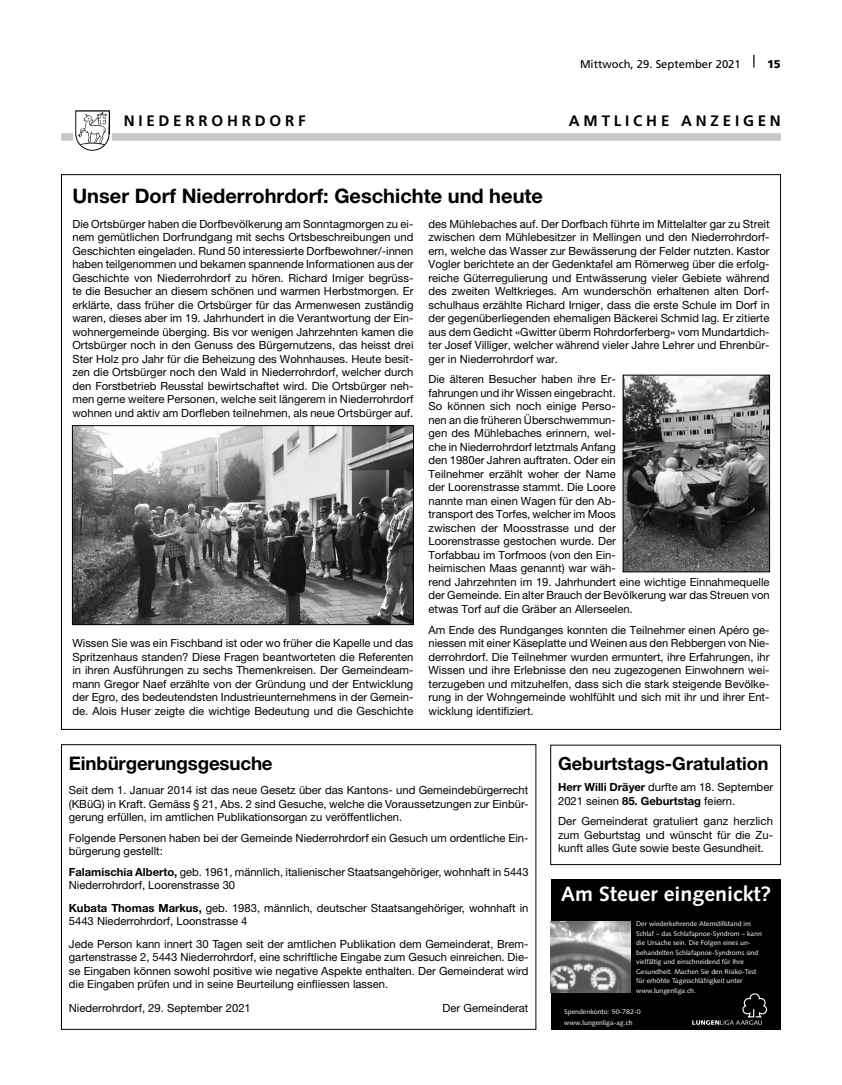
<style>
.page{position:relative;width:842px;height:1085px;background:#fff}
.page>*{position:absolute;margin:0;border:0;box-sizing:border-box;transform-origin:0 0}
.t1{font:700 20.75px "Syntax LT Std";color:#fff;scale:1.04 1}
.t2{font:700 20px "Helvetica Neue LT Std";color:#000}
.t3{font:700 18.75px "Helvetica Neue LT Std";letter-spacing:-.01em;color:#000}
.t4{font:700 18.12px "Helvetica Neue LT Std";color:#000}
.t5{font:700 15.12px "Frutiger LT Std";letter-spacing:.25em;color:#000}
.t6{font:11.25px/13.5px "Helvetica Neue LT Std";color:#000;text-align:justify}
.t7{font:11.25px "Frutiger LT Std";color:#000}
.t8{font:900 11.25px "Frutiger LT Std";color:#000}
.t9{font:6.75px/9.5px "Syntax LT Std";color:#fff;scale:1.04 1}
.s1{font-weight:700}
</style>
<div class="page">
<svg style="left:753px;top:55px;width:1px;height:13px"></svg>
<div style="left:61px;top:133px;width:719px;height:8px;background:#c5c6c6"></div>
<svg style="left:73px;top:110px;width:39px;height:41px"></svg>
<img style="left:76px;top:111px;width:33px;height:39px">
<img style="left:74px;top:427px;width:337px;height:195px">
<div style="left:72px;top:425px;width:341px;height:199px;border:1px solid #000"></div>
<img style="left:625px;top:377px;width:142px;height:193px">
<div style="left:623px;top:375px;width:146px;height:197px;border:1px solid #000"></div>
<div style="left:61px;top:744px;width:475px;height:285px;border:1px solid #000"></div>
<div style="left:551px;top:879px;width:229px;height:150px;background:#000"></div>
<img style="left:551px;top:921px;width:79px;height:71px">
<svg style="left:692px;top:993px;width:75px;height:31px"></svg>
<p class="t7" style="left:580px;top:57px;width:162px">Mittwoch, 29. September 2021</p>
<p class="t8" style="left:767px;top:57px;width:15px">15</p>
<h3 class="t5" style="left:124px;top:112px;width:183px">NIEDERROHRDORF</h3>
<h3 class="t5" style="left:569px;top:112px;width:213px">AMTLICHE ANZEIGEN</h3>
<h2 class="t2" style="left:72px;top:184px;width:472px">Unser Dorf Niederrohrdorf: Geschichte und heute</h2>
<p class="t6" style="left:72px;top:217px;width:342px">Die Ortsbürger haben die Dorfbevölkerung am Sonntagmorgen zu ei&shy;nem gemütlichen Dorfrundgang mit sechs Ortsbeschreibungen und Geschichten eingeladen. Rund 50 interessierte Dorfbewohner/-innen haben teilgenommen und bekamen spannende Informationen aus der Geschichte von Niederrohrdorf zu hören. Richard Irniger begrüss&shy;te die Besucher an diesem schönen und warmen Herbstmorgen. Er erklärte, dass früher die Ortsbürger für das Armenwesen zuständig waren, dieses aber im 19. Jahrhundert in die Verantwortung der Ein&shy;wohnergemeinde überging. Bis vor wenigen Jahrzehnten kamen die Ortsbürger noch in den Genuss des Bürgernutzens, das heisst drei Ster Holz pro Jahr für die Beheizung des Wohnhauses. Heute besit&shy;zen die Ortsbürger noch den Wald in Niederrohrdorf, welcher durch den Forstbetrieb Reusstal bewirtschaftet wird. Die Ortsbürger neh&shy;men gerne weitere Personen, welche seit längerem in Niederrohrdorf wohnen und aktiv am Dorfleben teilnehmen, als neue Ortsbürger auf.</p>
<p class="t6" style="left:428px;top:217px;width:342px">des Mühlebaches auf. Der Dorfbach führte im Mittelalter gar zu Streit zwischen dem Mühlebesitzer in Mellingen und den Niederrohrdorf&shy;ern, welche das Wasser zur Bewässerung der Felder nutzten. Kastor Vogler berichtete an der Gedenktafel am Römerweg über die erfolg&shy;reiche Güterregulierung und Entwässerung vieler Gebiete während des zweiten Weltkrieges. Am wunderschön erhaltenen alten Dorf&shy;schulhaus erzählte Richard Irniger, dass die erste Schule im Dorf in der gegenüberliegenden ehemaligen Bäckerei Schmid lag. Er zitierte aus dem Gedicht «Gwitter überm Rohrdorferberg» vom Mundartdich&shy;ter Josef Villiger, welcher während vieler Jahre Lehrer und Ehrenbür&shy;ger in Niederrohrdorf war.</p>
<p class="t6" style="left:428px;top:372px;width:343px;text-align:left">Die älteren Besucher haben ihre Er-<br>fahrungen und ihr Wissen eingebracht.<br>So können sich noch einige Perso-<br>nen an die früheren Überschwemmun-<br>gen des Mühlebaches erinnern, wel-<br>che in Niederrohrdorf letztmals Anfang<br>den 1980er Jahren auftraten. Oder ein<br>Teilnehmer erzählt woher der Name<br>der Loorenstrasse stammt. Die Loore<br>nannte man einen Wagen für den Ab-<br>transport des Torfes, welcher im Moos<br>zwischen der Moosstrasse und der<br>Loorenstrasse gestochen wurde. Der<br>Torfabbau im Torfmoos (von den Ein-<br>heimischen Maas genannt) war wäh-<br>rend Jahrzehnten im 19. Jahrhundert eine wichtige Einnahmequelle der Gemeinde. Ein alter Brauch der Bevölkerung war das Streuen von etwas Torf auf die Gräber an Allerseelen.</p>
<p class="t6" style="left:428px;top:622px;width:342px">Am Ende des Rundganges konnten die Teilnehmer einen Apéro ge&shy;niessen mit einer Käseplatte und Weinen aus den Rebbergen von Nie&shy;derrohrdorf. Die Teilnehmer wurden ermuntert, ihre Erfahrungen, ihr Wissen und ihre Erlebnisse den neu zugezogenen Einwohnern wei&shy;terzugeben und mitzuhelfen, dass sich die stark steigende Bevölke&shy;rung in der Wohngemeinde wohlfühlt und sich mit ihr und ihrer Ent&shy;wicklung identifiziert.</p>
<p class="t6" style="left:72px;top:636px;width:342px">Wissen Sie was ein Fischband ist oder wo früher die Kapelle und das Spritzenhaus standen? Diese Fragen beantworteten die Referenten in ihren Ausführungen zu sechs Themenkreisen. Der Gemeindeam&shy;mann Gregor Naef erzählte von der Gründung und der Entwicklung der Egro, des bedeutendsten Industrieunternehmens in der Gemein&shy;de. Alois Huser zeigte die wichtige Bedeutung und die Geschichte</p>
<h3 class="t3" style="left:69px;top:751px;width:205px">Einbürgerungsgesuche</h3>
<p class="t6" style="left:69px;top:783px;width:461px">Seit dem 1. Januar 2014 ist das neue Gesetz über das Kantons- und Gemeindebürgerrecht (KBüG) in Kraft. Gemäss § 21, Abs. 2 sind Gesuche, welche die Voraussetzungen zur Einbür&shy;gerung erfüllen, im amtlichen Publikationsorgan zu veröffentlichen.</p>
<p class="t6" style="left:69px;top:830px;width:461px">Folgende Personen haben bei der Gemeinde Niederrohrdorf ein Gesuch um ordentliche Ein&shy;bürgerung gestellt:</p>
<p class="t6" style="left:69px;top:864px;width:461px"><span class="s1">Falamischia Alberto,</span> geb. 1961, männlich, italienischer Staatsangehöriger, wohnhaft in 5443<br>Niederrohrdorf, Loorenstrasse 30</p>
<p class="t6" style="left:69px;top:900px;width:461px"><span class="s1">Kubata Thomas Markus,</span> geb. 1983, männlich, deutscher Staatsangehöriger, wohnhaft in<br>5443 Niederrohrdorf, Loonstrasse 4</p>
<p class="t6" style="left:69px;top:936px;width:461px">Jede Person kann innert 30 Tagen seit der amtlichen Publikation dem Gemeinderat, Brem&shy;gartenstrasse 2, 5443 Niederrohrdorf, eine schriftliche Eingabe zum Gesuch einreichen. Die&shy;se Eingaben können sowohl positive wie negative Aspekte enthalten. Der Gemeinderat wird die Eingaben prüfen und in seine Beurteilung einfliessen lassen.</p>
<p class="t6" style="left:69px;top:1001px;width:183px">Niederrohrdorf, 29. September 2021</p>
<p class="t6" style="left:442px;top:1001px;width:87px">Der Gemeinderat</p>
<h3 class="t4" style="left:558px;top:752px;width:212px">Geburtstags-Gratulation</h3>
<p class="t6" style="left:558px;top:780px;width:216px"><span class="s1">Herr Willi Dräyer</span> durfte am 18. September<br>2021 seinen <span class="s1">85. Geburtstag</span> feiern.</p>
<p class="t6" style="left:558px;top:814px;width:216px">Der Gemeinderat gratuliert ganz herzlich zum Geburtstag und wünscht für die Zu&shy;kunft alles Gute sowie beste Gesundheit.</p>
<h1 class="t1" style="left:560px;top:881px;width:204px">Am Steuer eingenickt?</h1>
<p class="t9" style="left:636px;top:919px;width:122px">Der wiederkehrende Atemstillstand im Schlaf – das Schlafapnoe-Syndrom – kann die Ursache sein. Die Folgen eines un&shy;behandelten Schlafapnoe-Syndroms sind vielfältig und einschneidend für Ihre Gesundheit. Machen Sie den Risiko-Test für erhöhte Tagesschläfrigkeit unter www.lungenliga.ch.</p>
<p class="t9" style="left:564px;top:1005px;width:75px;line-height:11.5px">Spendenkonto: 50-782-0 www.lungenliga-ag.ch</p>
</div>
